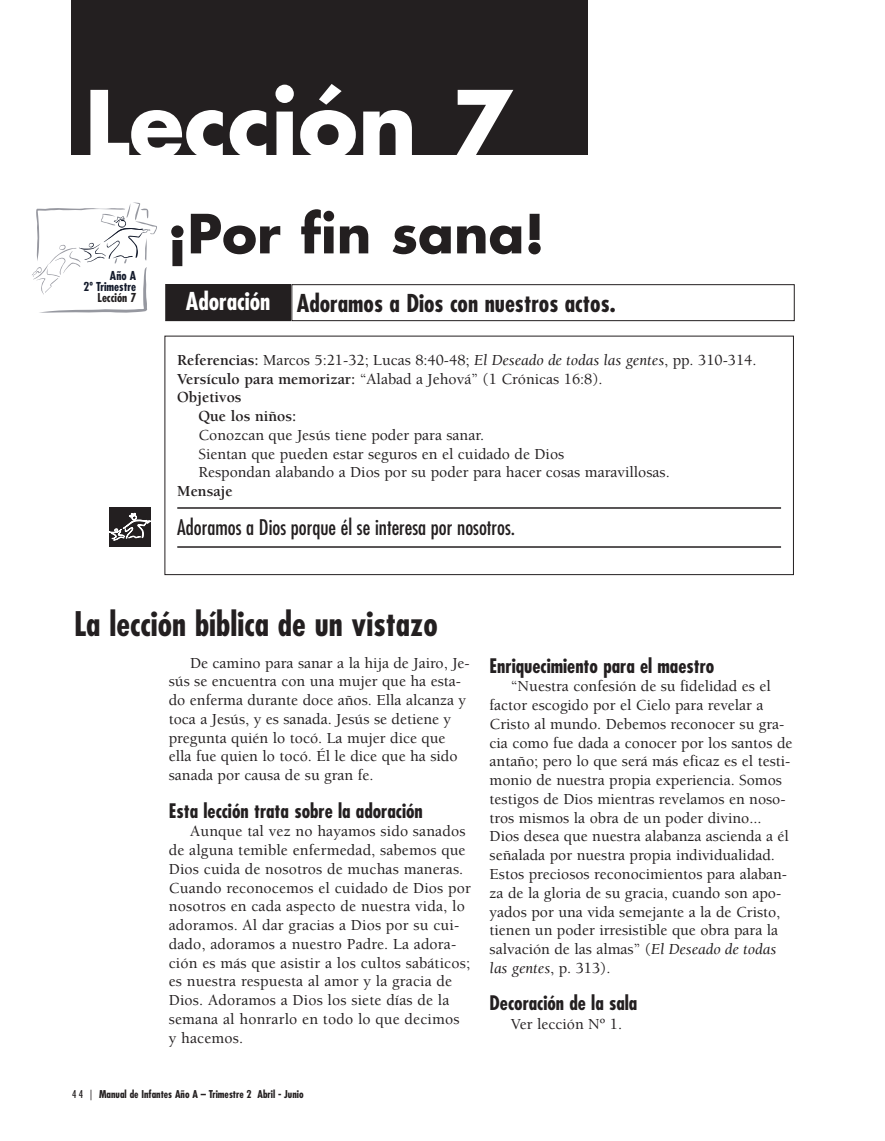
<style>
.page{position:relative;width:885px;height:1141px;background:#fff}
.page>*{position:absolute;margin:0;border:0;box-sizing:border-box;transform-origin:0 0}
.t1{font:700 90px "Futura";color:#fff}
.t2{font:700 52.5px "Futura";color:#231f20}
.t3{font:700 condensed 33px "Futura";color:#231f20}
.t4{font:700 condensed 24px "Futura";color:#231f20}
.t5{font:condensed 21px "Futura";color:#231f20}
.t6{font:700 condensed 19.5px "Futura";color:#231f20}
.t7{font:500 15.75px/18.8px "Berkeley";color:#231f20}
.t8{font:700 15.75px "Berkeley";color:#231f20}
.t9{font:700 condensed 12px/10.5px "Futura";color:#231f20;text-align:right}
.t10{font:700 condensed 12px/10.5px "Futura Std";color:#131a2b;text-align:right}
.t11{font:700 condensed 12px "Futura Std";color:#231f20}
.t12{font:700 condensed 10.5px "Futura";color:#231f20}
.s1{color:#fff}
.s2{font-weight:700}
.s3{font-weight:400;font-style:italic}
.s4{font-weight:400}
</style>
<div class="page">
<div style="left:71px;top:0;width:517px;height:155px;background:#231f20"></div>
<div style="left:166px;top:284px;width:124px;height:37px;background:#231f20"></div>
<div style="left:165px;top:284px;width:126px;height:37px;border:1px solid #231f20"></div>
<div style="left:291px;top:284px;width:504px;height:37px;border:1px solid #231f20"></div>
<hr style="left:177px;top:507px;width:604px;height:2px;background:#231f20">
<hr style="left:177px;top:546px;width:604px;height:2px;background:#231f20">
<div style="left:165px;top:336px;width:629px;height:239px;border:1px solid #231f20"></div>
<svg style="left:109px;top:507px;width:41px;height:39px;background:#494647"></svg>
<svg style="left:32px;top:202px;width:125px;height:111px"></svg>
<div style="left:77px;top:292px;width:59px;height:14px;background:#fff"></div>
<h1 class="t1" style="left:85px;top:83px;width:430px">Lección 7</h1>
<p class="t10" style="left:84px;top:271px;width:54px">Año A<br>2º Trimestre<br>1</p>
<p class="t9" style="left:90px;top:272px;width:54px">Año A<br>2<sup>0</sup> Trimestre<br>Lección 7</p>
<p class="t11" style="left:98px;top:292px;width:40px">Lección 7</p>
<h2 class="t2" style="left:167px;top:210px;width:379px">¡Por fin sana!</h2>
<h3 class="t4" style="left:186px;top:293px;width:431px"><span class="s1">Adoración</span> Adoramos a Dios con nuestros actos.</h3>
<p class="t7" style="left:177px;top:352px;width:581px"><span class="s2">Referencias:</span> Marcos 5:21-32; Lucas 8:40-48; <span class="s3">El Deseado de todas las gentes</span>, pp. 310-314.</p>
<p class="t7" style="left:177px;top:371px;width:427px"><span class="s2">Versículo para memorizar:</span> “Alabad a Jehová” (1 Crónicas 16:8).</p>
<p class="t8" style="left:177px;top:391px;width:66px">Objetivos</p>
<p class="t8" style="left:199px;top:410px;width:99px">Que los niños:</p>
<p class="t7" style="left:199px;top:427px;width:473px">Conozcan que Jesús tiene poder para sanar.<br>Sientan que pueden estar seguros en el cuidado de Dios<br>Respondan alabando a Dios por su poder para hacer cosas maravillosas.</p>
<p class="t8" style="left:177px;top:485px;width:57px">Mensaje</p>
<h3 class="t5" style="left:177px;top:518px;width:339px">Adoramos a Dios porque él se interesa por nosotros.</h3>
<h3 class="t3" style="left:74px;top:609px;width:365px">La lección bíblica de un vistazo</h3>
<p class="t7" style="left:169px;top:654px;width:302px;text-indent:21px">De camino para sanar a la hija de Jairo, Je&shy;sús se encuentra con una mujer que ha esta&shy;do enferma durante doce años. Ella alcanza y toca a Jesús, y es sanada. Jesús se detiene y pregunta quién lo tocó. La mujer dice que ella fue quien lo tocó. Él le dice que ha sido sanada por causa de su gran fe.</p>
<p class="t6" style="left:169px;top:802px;width:256px">Esta lección trata sobre la adoración</p>
<p class="t7" style="left:169px;top:823px;width:304px;text-indent:21px">Aunque tal vez no hayamos sido sanados de alguna temible enfermedad, sabemos que Dios cuida de nosotros de muchas maneras.<br>Cuando reconocemos el cuidado de Dios por nosotros en cada aspecto de nuestra vida, lo adoramos. Al dar gracias a Dios por su cui&shy;dado, adoramos a nuestro Padre. La adora&shy;ción es más que asistir a los cultos sabáticos; es nuestra respuesta al amor y la gracia de Dios. Adoramos a Dios los siete días de la semana al honrarlo en todo lo que decimos<br>y hacemos.</p>
<p class="t12" style="left:72px;top:1089px;width:233px"><span class="s4">4 4 |</span> Manual de Infantes Año A – Trimestre 2 Abril - Junio</p>
<p class="t6" style="left:490px;top:657px;width:226px">Enriquecimiento para el maestro</p>
<p class="t7" style="left:490px;top:678px;width:304px;text-indent:21px">“Nuestra confesión de su fidelidad es el factor escogido por el Cielo para revelar a Cristo al mundo. Debemos reconocer su gra&shy;cia como fue dada a conocer por los santos de antaño; pero lo que será más eficaz es el testi&shy;monio de nuestra propia experiencia. Somos testigos de Dios mientras revelamos en noso&shy;tros mismos la obra de un poder divino...<br>Dios desea que nuestra alabanza ascienda a él señalada por nuestra propia individualidad.<br>Estos preciosos reconocimientos para alaban&shy;za de la gloria de su gracia, cuando son apo&shy;yados por una vida semejante a la de Cristo, tienen un poder irresistible que obra para la salvación de las almas” (<span class="s3">El Deseado de todas las gentes</span>, p. 313).</p>
<p class="t6" style="left:490px;top:994px;width:149px">Decoración de la sala</p>
<p class="t7" style="left:511px;top:1016px;width:113px">Ver lección Nº 1.</p>
</div>
